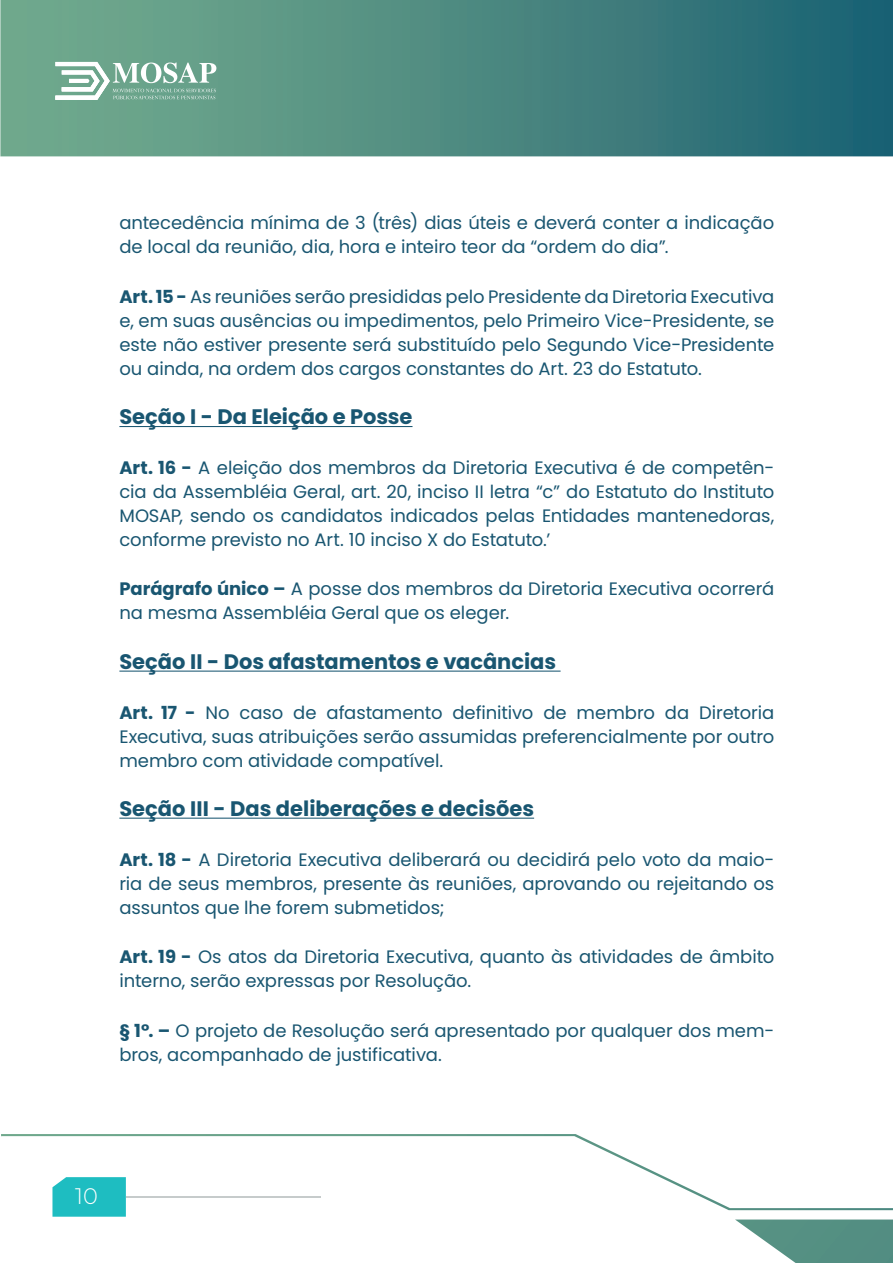
<style>
.page{position:relative;width:893px;height:1263px;background:#fff}
.page>*{position:absolute;margin:0;border:0;box-sizing:border-box;transform-origin:0 0}
.t1{font:300 22.5px "Montserrat";color:#fff}
.t2{font:700 21px "Poppins";color:#195671}
.t3{font:18px/24px "Poppins";letter-spacing:-.005em;color:#195671}
.s1{font-weight:700}
</style>
<div class="page">
<svg style="left:1px;top:0;width:892px;height:156px;background:#4a8780"></svg>
<svg style="left:1px;top:1134px;width:734px;height:76px"></svg>
<svg style="left:735px;top:1208px;width:158px;height:55px"></svg>
<svg style="left:52px;top:1177px;width:74px;height:40px;background:#27bfc3"></svg>
<hr style="left:126px;top:1196px;width:195px;height:2px;background:#c6cbcb">
<svg style="left:55px;top:62px;width:161px;height:38px"></svg>
<hr style="left:119px;top:426px;width:293px;height:1px;background:#195671">
<hr style="left:119px;top:671px;width:442px;height:1px;background:#195671">
<hr style="left:119px;top:818px;width:415px;height:1px;background:#195671">
<p class="t3" style="left:119px;top:211px;width:656px">antecedência mínima de 3 (três) dias úteis e deverá conter a indicação de local da reunião, dia, hora e inteiro teor da “ordem do dia”.</p>
<p class="t3" style="left:119px;top:285px;width:656px;text-align:justify"><span class="s1">Art. 15 -</span> As reuniões serão presididas pelo Presidente da Diretoria Executiva e, em suas ausências ou impedimentos, pelo Primeiro Vice-Presidente, se este não estiver presente será substituído pelo Segundo Vice-Presidente ou ainda, na ordem dos cargos constantes do Art. 23 do Estatuto.</p>
<p class="t2" style="left:119px;top:405px;width:295px">Seção I - Da Eleição e Posse</p>
<p class="t3" style="left:119px;top:456px;width:656px;text-align:justify"><span class="s1">Art. 16 -</span> A eleição dos membros da Diretoria Executiva é de competên&shy;cia da Assembléia Geral, art. 20, inciso II letra “c” do Estatuto do Instituto MOSAP, sendo os candidatos indicados pelas Entidades mantenedoras, conforme previsto no Art. 10 inciso X do Estatuto.’</p>
<p class="t3" style="left:119px;top:577px;width:656px"><span class="s1">Parágrafo único –</span> A posse dos membros da Diretoria Executiva ocorrerá na mesma Assembléia Geral que os eleger.</p>
<p class="t2" style="left:119px;top:649px;width:438px">Seção II - Dos afastamentos e vacâncias</p>
<p class="t3" style="left:119px;top:700px;width:656px;text-align:justify"><span class="s1">Art. 17 -</span> No caso de afastamento definitivo de membro da Diretoria Executiva, suas atribuições serão assumidas preferencialmente por outro membro com atividade compatível.</p>
<p class="t2" style="left:119px;top:796px;width:416px">Seção III - Das deliberações e decisões</p>
<p class="t3" style="left:119px;top:847px;width:656px;text-align:justify"><span class="s1">Art. 18 -</span> A Diretoria Executiva deliberará ou decidirá pelo voto da maio&shy;ria de seus membros, presente às reuniões, aprovando ou rejeitando os assuntos que lhe forem submetidos;</p>
<p class="t3" style="left:119px;top:945px;width:656px"><span class="s1">Art. 19 -</span> Os atos da Diretoria Executiva, quanto às atividades de âmbito interno, serão expressas por Resolução.</p>
<p class="t3" style="left:119px;top:1018px;width:656px"><span class="s1">§ 1°. –</span> O projeto de Resolução será apresentado por qualquer dos mem&shy;bros, acompanhado de justificativa.</p>
<p class="t1" style="left:75px;top:1181px;width:24px">10</p>
</div>
